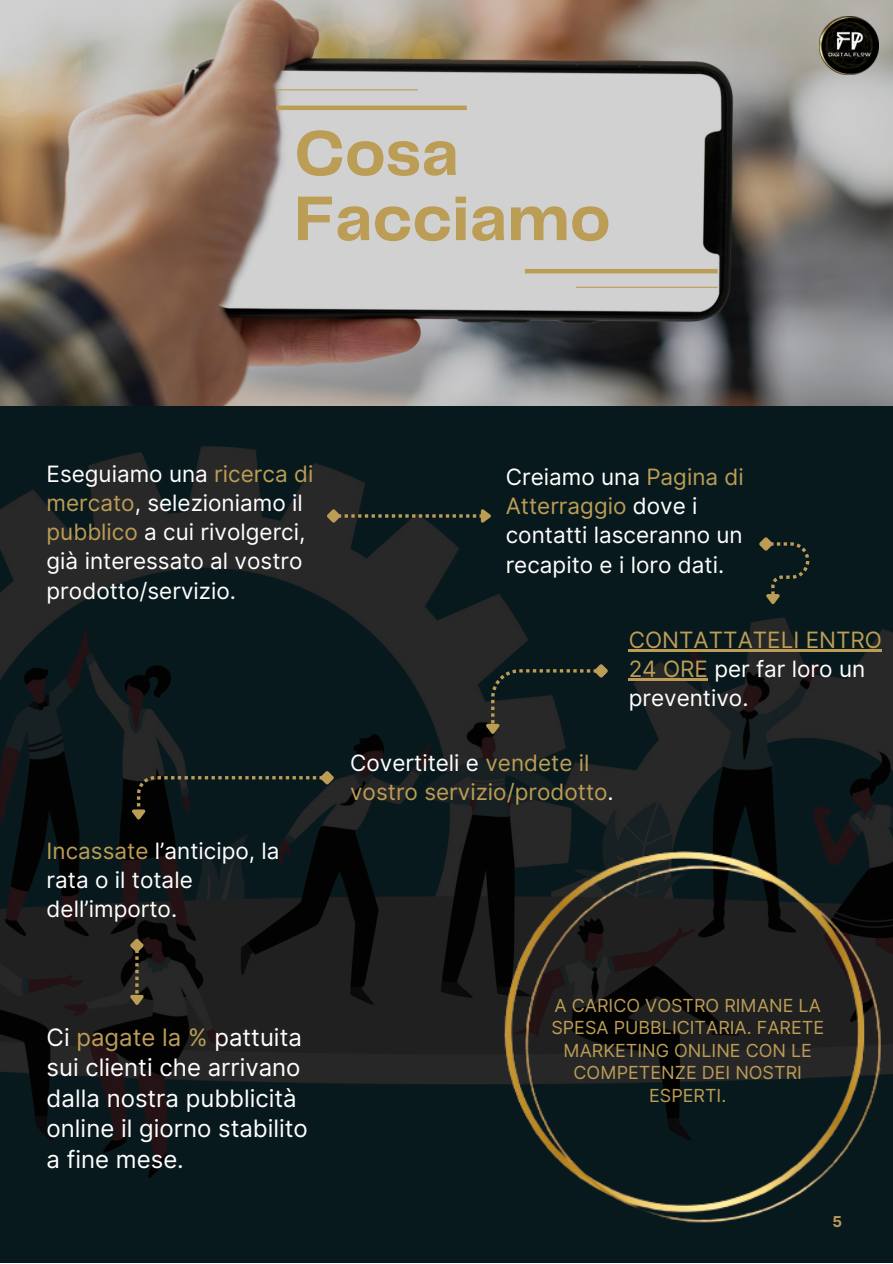
<style>
.page{position:relative;width:893px;height:1264px;background:#fff}
.page>*{position:absolute;margin:0;border:0;box-sizing:border-box;transform-origin:0 0}
.t1{font:700 65.4px/65.2px "Telegraf";color:#bb9d55}
.t2{font:24px/30.3px "Inter";color:#fff}
.t3{font:22.5px/29.2px "Inter";color:#fff}
.t4{font:22.5px/29.2px "Inter";color:#bb9d55}
.t5{font:18px/22.5px "Inter";color:#bb9d55;text-align:center}
.t6{font:700 15px "Inter";color:#bb9d55}
.s1{color:#bb9d55}
.s2{color:#fff}
</style>
<div class="page">
<img style="left:0;top:0;width:892px;height:1262px">
<hr style="left:276px;top:106px;width:190px;height:4px;background:#bb9d55">
<hr style="left:525px;top:269px;width:192px;height:4px;background:#bb9d55">
<hr style="left:276px;top:89px;width:142px;height:1px;background:#bb9d55">
<hr style="left:576px;top:287px;width:141px;height:1px;background:#bb9d55">
<img style="left:819px;top:16px;width:59px;height:58px">
<img style="left:499px;top:719px;width:393px;height:543px">
<hr style="left:628px;top:649px;width:253px;height:2px;background:#bb9d55">
<hr style="left:628px;top:678px;width:80px;height:2px;background:#bb9d55">
<svg style="left:324px;top:506px;width:171px;height:22px;background:#232b25"></svg>
<svg style="left:756px;top:534px;width:53px;height:74px;background:#182522"></svg>
<svg style="left:481px;top:661px;width:130px;height:77px;background:#192322"></svg>
<svg style="left:125px;top:935px;width:22px;height:73px;background:#342e22"></svg>
<svg style="left:127px;top:768px;width:210px;height:55px;background:#131d1d"></svg>
<p class="t1" style="left:294px;top:124px;width:318px">Cosa<br>Facciamo</p>
<p class="t3" style="left:47px;top:459px;width:268px">Eseguiamo una <span class="s1">ricerca di mercato</span>, selezioniamo il <span class="s1">pubblico</span> a cui rivolgerci, già interessato al vostro prodotto/servizio.</p>
<p class="t3" style="left:47px;top:836px;width:234px"><span class="s1">Incassate</span> l’anticipo, la rata o il totale dell’importo.</p>
<p class="t2" style="left:47px;top:1022px;width:263px">Ci <span class="s1">pagate la %</span> pattuita sui clienti che arrivano dalla nostra pubblicità online il giorno stabilito a fine mese.</p>
<p class="t3" style="left:505px;top:462px;width:239px">Creiamo una <span class="s1">Pagina di<br>Atterraggio</span> dove i contatti lasceranno un recapito e i loro dati.</p>
<p class="t4" style="left:350px;top:748px;width:265px"><span class="s2">Covertiteli e</span> vendete il vostro servizio/prodotto<span class="s2">.</span></p>
<p class="t3" style="left:628px;top:625px;width:255px"><span class="s1">CONTATTATELI ENTRO<br>24 ORE</span> per far loro un preventivo.</p>
<p class="t5" style="left:551px;top:993px;width:274px">A CARICO VOSTRO RIMANE LA<br>SPESA PUBBLICITARIA. FARETE<br>MARKETING ONLINE CON LE<br>COMPETENZE DEI NOSTRI<br>ESPERTI.</p>
<p class="t6" style="left:832px;top:1212px;width:11px">5</p>
</div>
